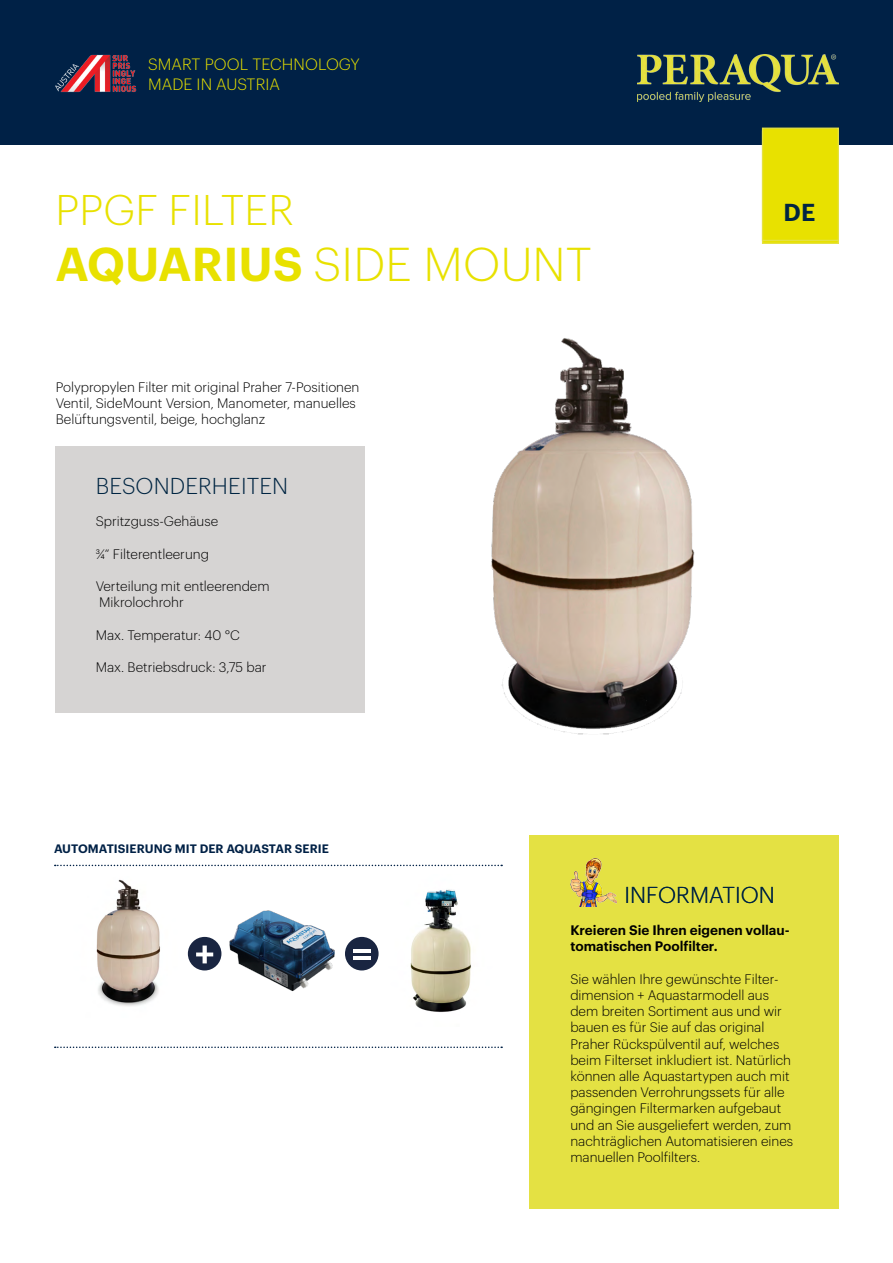
<style>
.page{position:relative;width:893px;height:1263px;background:#fff}
.page>*{position:absolute;margin:0;border:0;box-sizing:border-box;transform-origin:0 0}
.Titel{font:300 46.5px "Graphik LC";letter-spacing:.005em;color:#e8e100}
.Titel-2{font:300 42px "Graphik LC";letter-spacing:.005em;color:#e8e100}
.DE_EN{font:600 24px "Graphik LC";color:#002542}
.Wichtig_Titel{font:300 22.5px "Graphik LC";letter-spacing:.005em;color:#002542}
.t1{font:300 16.05px/19.4px "Graphik LC";letter-spacing:.005em;color:#e8e100}
.Fließtext{font:300 13.5px/16.2px "Graphik LC";color:#000}
.Fließtext-2{font:600 13.5px/16.2px "Graphik LC";color:#000}
.Tabelle_Kopf{font:600 12px "Graphik LC";letter-spacing:.005em;color:#002146}
.s1{font-weight:600}
</style>
<div class="page">
<div style="left:0;top:0;width:893px;height:145px;background:#002146"></div>
<img style="left:638px;top:54px;width:201px;height:47px">
<img style="left:55px;top:54px;width:82px;height:39px">
<div style="left:530px;top:836px;width:309px;height:373px;background:#e4e143"></div>
<img style="left:570px;top:858px;width:46px;height:49px">
<div style="left:762px;top:131px;width:77px;height:113px;background:#e8e100;border:1px solid #e4e143"></div>
<svg style="left:55px;top:865px;width:447px;height:1px"></svg>
<div style="left:55px;top:446px;width:309px;height:267px;background:#d6d4d3"></div>
<img style="left:491px;top:338px;width:204px;height:397px">
<img style="left:368px;top:889px;width:103px;height:123px">
<img style="left:96px;top:879px;width:110px;height:127px">
<img style="left:221px;top:910px;width:126px;height:82px">
<svg style="left:188px;top:937px;width:33px;height:33px"></svg>
<div style="left:345px;top:937px;width:34px;height:33px;background:#192541;border-radius:50%"></div>
<hr style="left:353px;top:956px;width:17px;height:4px;background:#fff">
<hr style="left:353px;top:949px;width:17px;height:3px;background:#fff">
<svg style="left:55px;top:1046px;width:447px;height:2px"></svg>
<div style="left:762px;top:128px;width:77px;height:113px;background:#e8e100;border:1px solid #e4e143"></div>
<p class="t1" style="left:148px;top:54px;width:213px">SMART POOL TECHNOLOGY<br>MADE IN AUSTRIA</p>
<p class="Titel-2" style="left:55px;top:179px;width:240px">PPGF FILTER</p>
<p class="Titel" style="left:55px;top:230px;width:538px"><span class="s1">AQUARIUS</span> SIDE MOUNT</p>
<p class="Fließtext" style="left:56px;top:378px;width:305px">Polypropylen Filter mit original Praher 7-Positionen<br>Ventil, SideMount Version, Manometer, manuelles<br>Belüftungsventil, beige, hochglanz</p>
<p class="Wichtig_Titel" style="left:96px;top:469px;width:194px">BESONDERHEITEN</p>
<p class="Fließtext" style="left:96px;top:512px;width:124px">Spritzguss-Gehäuse</p>
<p class="Fließtext" style="left:96px;top:544px;width:115px">3/4“ Filterentleerung</p>
<p class="Fließtext" style="left:96px;top:577px;width:175px">Verteilung mit entleerendem<br>Mikrolochrohr</p>
<p class="Fließtext" style="left:96px;top:625px;width:146px">Max. Temperatur: 40 °C</p>
<p class="Fließtext" style="left:96px;top:658px;width:172px">Max. Betriebsdruck: 3,75 bar</p>
<p class="DE_EN" style="left:783px;top:194px;width:33px">DE</p>
<h3 class="DE_EN" style="left:783px;top:197px;width:33px">DE</h3>
<p class="Tabelle_Kopf" style="left:54px;top:839px;width:276px">AUTOMATISIERUNG MIT DER AQUASTAR SERIE</p>
<p class="Wichtig_Titel" style="left:624px;top:878px;width:152px">INFORMATION</p>
<p class="Fließtext-2" style="left:570px;top:921px;width:221px">Kreieren Sie Ihren eigenen vollau&shy;tomatischen Poolfilter.</p>
<p class="Fließtext" style="left:570px;top:970px;width:224px">Sie wählen Ihre gewünschte Filter&shy;dimension + Aquastarmodell aus dem breiten Sortiment aus und wir bauen es für Sie auf das original Praher Rückspülventil auf, welches beim Filterset inkludiert ist. Natürlich können alle Aquastartypen auch mit passenden Verrohrungssets für alle gängingen Filtermarken aufgebaut und an Sie ausgeliefert werden, zum nachträglichen Automatisieren eines manuellen Poolfilters.</p>
</div>
